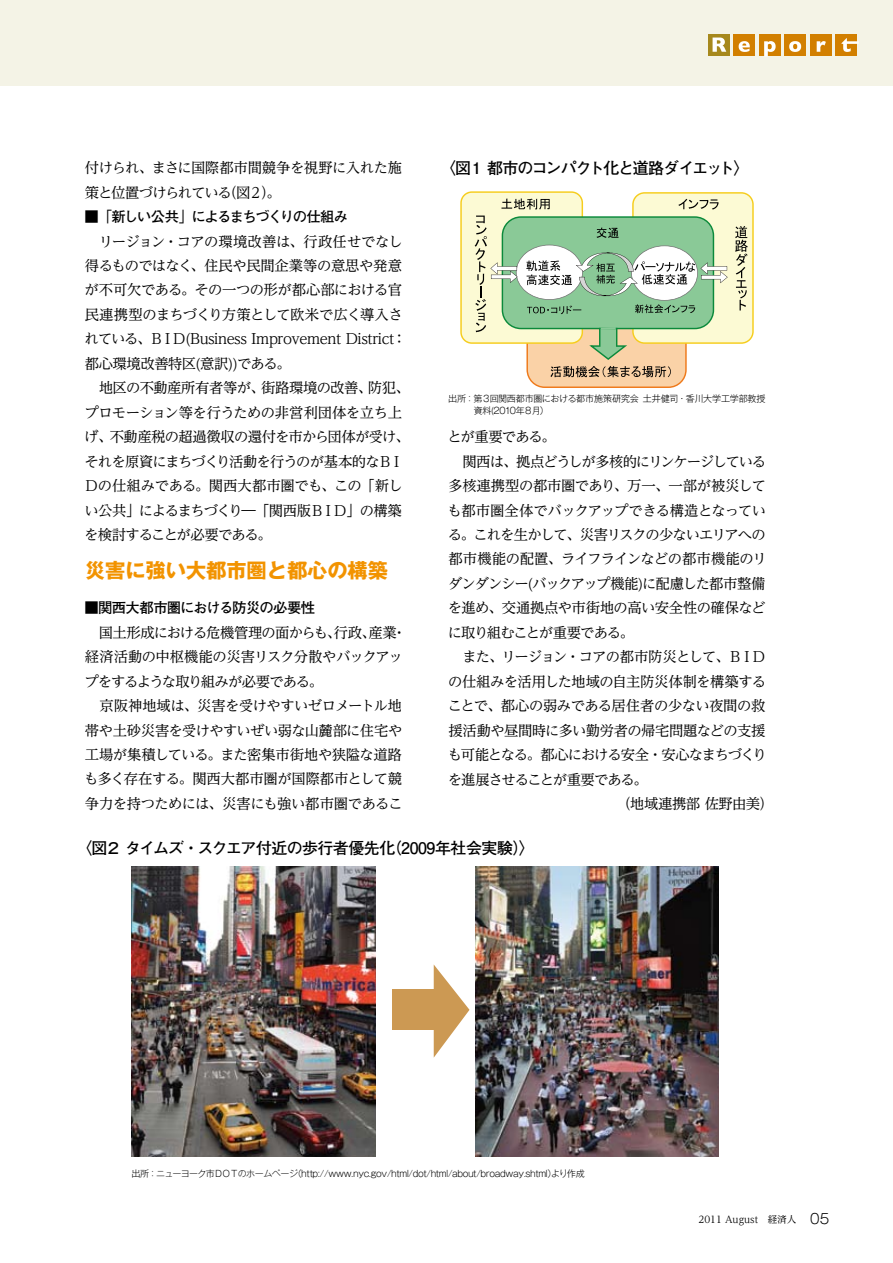
<style>
.page{position:relative;width:893px;height:1263px;background:#fff}
.page>*{position:absolute;margin:0;border:0;box-sizing:border-box;transform-origin:0 0}
.t1{font:700 20.25px "Gothic MB101 Pro";color:#f29300}
.t2{font:700 15.9px "Futo Go B101 Pro";letter-spacing:-.03em;color:#000}
.t3{font:700 15.9px "Futo Go B101 Pro";letter-spacing:-.08em;color:#000}
.t4{font:14.4px/24.5px "UD Reimin Pro";letter-spacing:-.04em;color:#000}
.t5{font:14.4px "UD Reimin Pro";letter-spacing:-.08em;color:#000}
.t6{font:14.4px "UD Reimin Pro";letter-spacing:-.07em;color:#000}
.t7{font:14.4px "UD Reimin Pro";letter-spacing:-.065em;color:#000}
.t8{font:14.4px "UD Reimin Pro";letter-spacing:-.02em;color:#000}
.t9{font:14.4px "UD Reimin Pro";letter-spacing:-.015em;color:#000}
.t10{font:700 14.4px "Futo Go B101 Pro";letter-spacing:-.1em;color:#000}
.t11{font:700 14.4px "Futo Go B101 Pro";letter-spacing:-.05em;color:#000}
.t12{font:14.4px "UD Reimin Pro";letter-spacing:-.075em;color:#000}
.t13{font:14.4px "UD Reimin Pro";letter-spacing:-.06em;color:#000}
.t14{font:9.6px "UD Reimin Pro";color:#000}
.t15{font:300 9px "Gothic MB101 Pro";letter-spacing:-.045em;color:#000}
.t16{font:300 9px/11.7px "Gothic MB101 Pro";letter-spacing:-.02em;color:#000}
.s1{font-family:"Gothic MB101 Pro";font-weight:300;font-size:13.8px}
</style>
<div class="page">
<div style="left:0;top:0;width:893px;height:85px;background:#f4f3e6"></div>
<div style="left:708px;top:34px;width:21px;height:21px;background:#a6881d"></div>
<div style="left:733px;top:34px;width:22px;height:21px;background:#d27f00"></div>
<div style="left:759px;top:34px;width:21px;height:21px;background:#d27f00"></div>
<div style="left:784px;top:34px;width:22px;height:21px;background:#d27f00"></div>
<div style="left:810px;top:34px;width:21px;height:21px;background:#d27f00"></div>
<div style="left:836px;top:34px;width:21px;height:21px;background:#d27f00"></div>
<svg style="left:713px;top:38px;width:13px;height:14px"></svg>
<svg style="left:739px;top:41px;width:11px;height:11px"></svg>
<svg style="left:764px;top:41px;width:12px;height:15px"></svg>
<svg style="left:789px;top:41px;width:12px;height:11px"></svg>
<svg style="left:817px;top:41px;width:9px;height:11px"></svg>
<svg style="left:841px;top:38px;width:18px;height:14px"></svg>
<svg style="left:460px;top:191px;width:294px;height:197px"></svg>
<img style="left:132px;top:867px;width:243px;height:290px">
<img style="left:475px;top:867px;width:244px;height:290px">
<div style="left:392px;top:989px;width:57px;height:41px;background:#cc9953"></div>
<svg style="left:434px;top:965px;width:35px;height:92px"></svg>
<p class="t3" style="left:440px;top:155px;width:311px">〈図１ 都市のコンパクト化と道路ダイエット〉</p>
<p class="t4" style="left:85px;top:155px;width:319px">付けられ、まさに国際都市間競争を視野に入れた施策と位置づけられている（図２）。</p>
<p class="t10" style="left:85px;top:205px;width:265px">■「新しい公共」によるまちづくりの仕組み</p>
<p class="t4" style="left:84px;top:228px;width:327px">　リージョン・コアの環境改善は、行政任せでなし得るものではなく、住民や民間企業等の意思や発意が不可欠である。その一つの形が都心部における官民連携型のまちづくり方策として欧米で広く導入されている、ＢＩＤ(Business Improvement District：都心環境改善特区(意訳))である。<br>　地区の不動産所有者等が、街路環境の改善、防犯、プロモーション等を行うための非営利団体を立ち上げ、不動産税の超過徴収の還付を市から団体が受け、それを原資にまちづくり活動を行うのが基本的なＢＩ<br>Ｄの仕組みである。関西大都市圏でも、この「新しい公共」によるまちづくり―「関西版ＢＩＤ」の構築を検討することが必要である。</p>
<h1 class="t1" style="left:85px;top:554px;width:304px">災害に強い大都市圏と都心の構築</h1>
<p class="t11" style="left:85px;top:596px;width:232px">■関西大都市圏における防災の必要性</p>
<p class="t4" style="left:84px;top:620px;width:324px">　国土形成における危機管理の面からも、行政、産業・経済活動の中枢機能の災害リスク分散やバックアップをするような取り組みが必要である。<br>　京阪神地域は、災害を受けやすいゼロメートル地帯や土砂災害を受けやすいぜい弱な山麓部に住宅や工場が集積している。また密集市街地や狭隘な道路も多く存在する。関西大都市圏が国際都市として競争力を持つためには、災害にも強い都市圏であるこ</p>
<p class="t16" style="left:448px;top:392px;width:319px">出所：第３回関西都市圏における都市施策研究会 土井健司・香川大学工学部教授　　　資料(2010年８月）</p>
<p class="t13" style="left:448px;top:425px;width:110px">とが重要である。</p>
<p class="t5" style="left:449px;top:449px;width:319px">　関西は、拠点どうしが多核的にリンケージしている</p>
<p class="t8" style="left:448px;top:474px;width:319px">多核連携型の都市圏であり、万一、一部が被災して</p>
<p class="t4" style="left:448px;top:497px;width:320px">も都市圏全体でバックアップできる構造となってい</p>
<p class="t6" style="left:448px;top:523px;width:320px">る。これを生かして、災害リスクの少ないエリアへの</p>
<p class="t9" style="left:448px;top:547px;width:320px">都市機能の配置、ライフラインなどの都市機能のリ</p>
<p class="t7" style="left:448px;top:572px;width:319px">ダンダンシー(バックアップ機能)に配慮した都市整備</p>
<p class="t4" style="left:448px;top:595px;width:319px">を進め、交通拠点や市街地の高い安全性の確保など</p>
<p class="t5" style="left:448px;top:621px;width:188px">に取り組むことが重要である。</p>
<p class="t6" style="left:449px;top:645px;width:319px">　また、リージョン・コアの都市防災として、ＢＩＤ</p>
<p class="t4" style="left:448px;top:669px;width:320px">の仕組みを活用した地域の自主防災体制を構築する</p>
<p class="t4" style="left:448px;top:693px;width:319px">ことで、都心の弱みである居住者の少ない夜間の救</p>
<p class="t4" style="left:448px;top:717px;width:319px">援活動や昼間時に多い勤労者の帰宅問題などの支援</p>
<p class="t5" style="left:448px;top:743px;width:321px">も可能となる。都心における安全・安心なまちづくり</p>
<p class="t12" style="left:448px;top:767px;width:202px">を進展させることが重要である。</p>
<p class="t4" style="left:617px;top:791px;width:158px">（地域連携部 佐野由美）</p>
<p class="t2" style="left:76px;top:835px;width:461px">〈図２ タイムズ・スクエア付近の歩行者優先化（2009年社会実験）〉</p>
<p class="t15" style="left:131px;top:1166px;width:455px">出所：ニューヨーク市ＤＯＴのホームページ（http://www.nyc.gov/html/dot/html/about/broadway.shtml）より作成</p>
<p class="t14" style="left:698px;top:1211px;width:132px">2011 August　経済人 <span class="s1">05</span></p>
</div>
